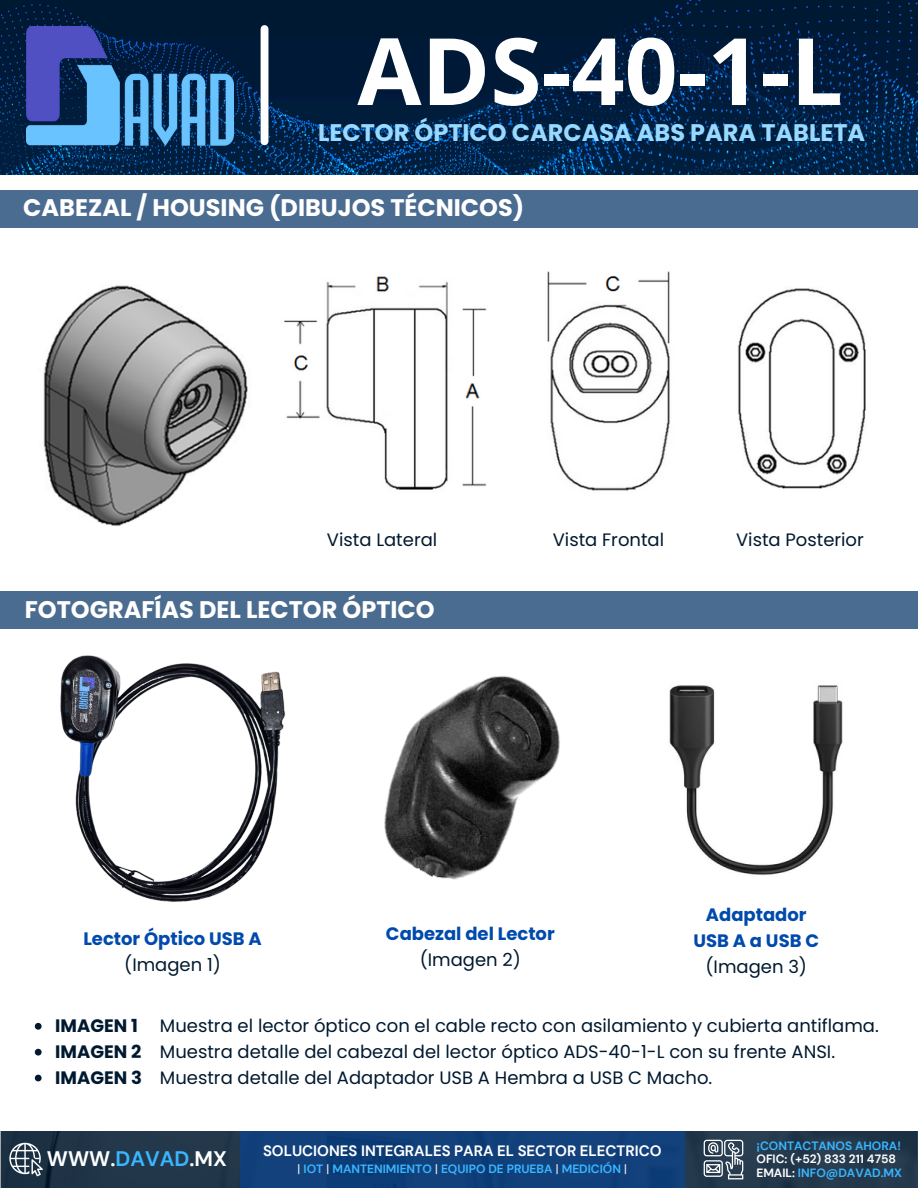
<style>
.page{position:relative;width:918px;height:1188px;background:#fff}
.page>*{position:absolute;margin:0;border:0;box-sizing:border-box;transform-origin:0 0}
.t1{font:700 93px "Open Sans";color:#fff}
.t2{font:700 24px "Poppins";color:#fff}
.t3{font:700 24px "Poppins";color:#97d9ff}
.t4{font:700 21px "DM Sans";color:#fff}
.t5{font:18px/25.8px "Poppins";color:#001930}
.t6{font:700 18px/25.8px "Poppins";color:#004aad;text-align:center}
.t7{font:700 18px "Poppins";color:#001930}
.t8{font:700 15px "DM Sans";color:#fff}
.t9{font:700 12px "DM Sans";color:#38b6ff}
.t10{font:700 12px "DM Sans";color:#fff}
.s1{color:#38b6ff}
.s2{font-weight:400;color:#fff}
.s3{color:#fff}
</style>
<div class="page">
<img style="left:0;top:0;width:918px;height:174px">
<div style="left:1px;top:1131px;width:917px;height:57px;background:#23374b"></div>
<div style="left:240px;top:1131px;width:444px;height:57px;background:#12417c"></div>
<img style="left:26px;top:27px;width:207px;height:118px">
<div style="left:261px;top:29px;width:7px;height:112px;background:#fff"></div>
<svg style="left:9px;top:1143px;width:34px;height:33px"></svg>
<svg style="left:704px;top:1140px;width:39px;height:39px"></svg>
<div style="left:0;top:190px;width:918px;height:38px;background:#4b6c91"></div>
<img style="left:284px;top:276px;width:203px;height:214px">
<img style="left:547px;top:271px;width:123px;height:220px">
<img style="left:738px;top:288px;width:128px;height:201px">
<img style="left:43px;top:285px;width:205px;height:241px">
<div style="left:0;top:592px;width:918px;height:37px;background:#4b6c91"></div>
<img style="left:384px;top:676px;width:176px;height:204px">
<img style="left:60px;top:655px;width:226px;height:247px">
<img style="left:669px;top:685px;width:174px;height:190px">
<svg style="left:35px;top:1023px;width:7px;height:7px"></svg>
<svg style="left:35px;top:1049px;width:7px;height:7px"></svg>
<svg style="left:35px;top:1075px;width:7px;height:6px"></svg>
<h4 class="t1" style="left:357px;top:6px;width:487px">ADS-40-1-L</h4>
<p class="t3" style="left:318px;top:116px;width:549px">LECTOR ÓPTICO CARCASA ABS PARA TABLETA</p>
<h4 class="t2" style="left:23px;top:191px;width:502px">CABEZAL / HOUSING (DIBUJOS TÉCNICOS)</h4>
<p class="t5" style="left:327px;top:527px;width:112px">Vista Lateral</p>
<p class="t5" style="left:553px;top:527px;width:113px">Vista Frontal</p>
<p class="t5" style="left:736px;top:527px;width:129px">Vista Posterior</p>
<p class="t2" style="left:25px;top:592px;width:412px">FOTOGRAFÍAS DEL LECTOR ÓPTICO</p>
<p class="t6" style="left:83px;top:926px;width:180px">Lector Óptico USB A</p>
<p class="t5" style="left:124px;top:952px;width:98px">(Imagen 1)</p>
<h1 class="t6" style="left:386px;top:921px;width:170px">Cabezal del Lector</h1>
<h2 class="t5" style="left:420px;top:947px;width:103px">(Imagen 2)</h2>
<p class="t6" style="left:694px;top:902px;width:127px">Adaptador<br>USBAaUSBC</p>
<h4 class="t5" style="left:705px;top:954px;width:103px">(Imagen 3)</h4>
<p class="t7" style="left:55px;top:1013px;width:84px">IMAGEN 1</p>
<p class="t7" style="left:55px;top:1039px;width:88px">IMAGEN 2</p>
<p class="t7" style="left:55px;top:1065px;width:88px">IMAGEN 3</p>
<h2 class="t5" style="left:160px;top:1013px;width:720px">Muestra el lector óptico con el cable recto con asilamiento y cubierta antiflama.<br>Muestra detalle del cabezal del lector óptico ADS-40-1-L con su frente ANSI.</h2>
<p class="t5" style="left:160px;top:1064px;width:554px">Muestra detalle del Adaptador USB A Hembra a USB C Macho.</p>
<p class="t4" style="left:47px;top:1146px;width:181px">WWW.<span class="s1">DAVAD</span>.MX</p>
<p class="t8" style="left:263px;top:1141px;width:400px">SOLUCIONES INTEGRALES PARA EL SECTOR ELECTRICO</p>
<p class="t9" style="left:298px;top:1161px;width:331px"><span class="s2">|</span> IOT <span class="s2">|</span> MANTENIMIENTO <span class="s2">|</span> EQUIPO DE PRUEBA <span class="s2">|</span> MEDICIÓN <span class="s2">|</span></p>
<p class="t9" style="left:757px;top:1138px;width:146px">¡CONTACTANOS AHORA!</p>
<p class="t10" style="left:757px;top:1152px;width:141px">OFIC: (+52) 833 211 4758</p>
<h2 class="t9" style="left:756px;top:1165px;width:147px"><span class="s3">EMAIL:</span> INFO@DAVAD.MX</h2>
</div>
